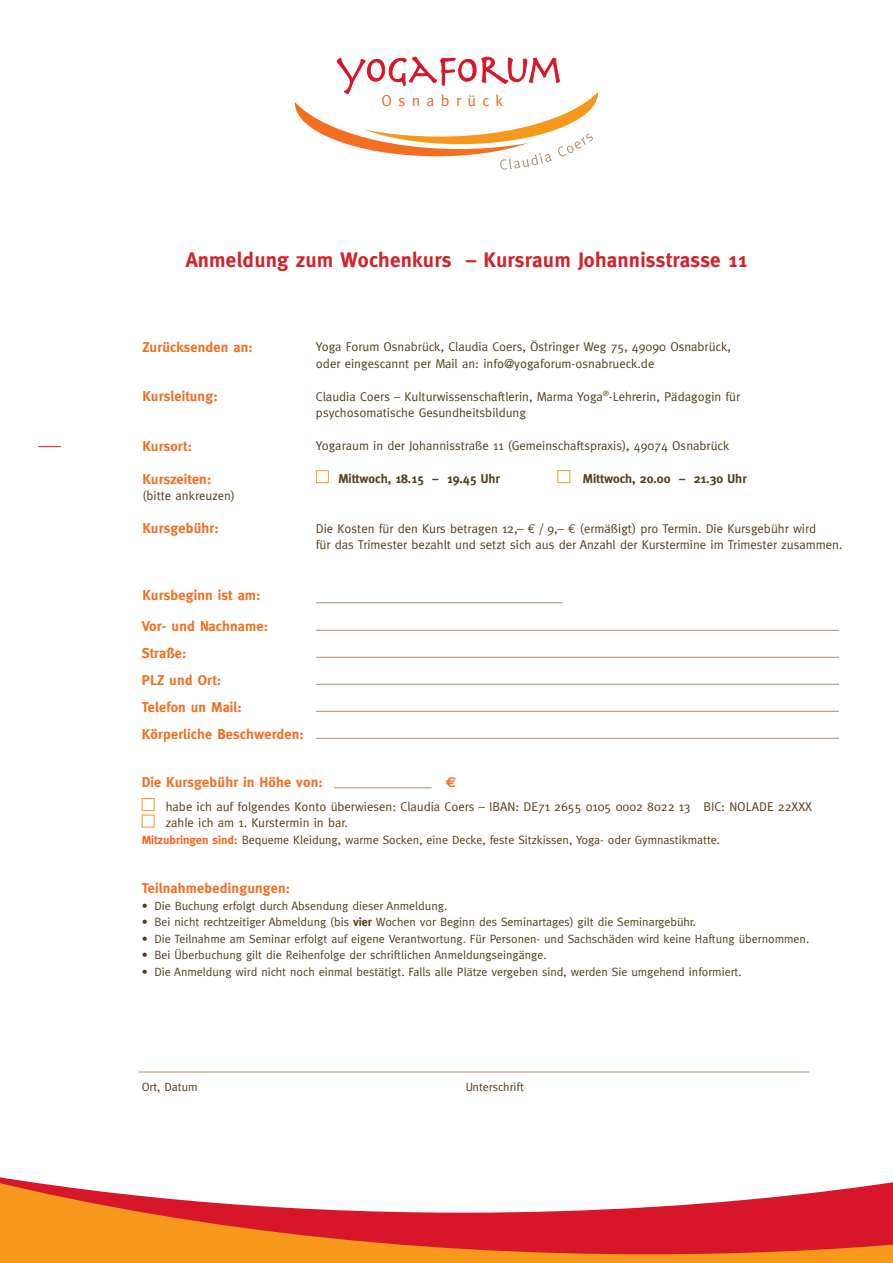
<style>
.page{position:relative;width:893px;height:1263px;background:#fff}
.page>*{position:absolute;margin:0;border:0;box-sizing:border-box;transform-origin:0 0}
.t1{font:700 21px "Meta";letter-spacing:.01em;color:#d1232a}
.t2{font:15.9px "Meta";letter-spacing:.4em;color:#f36421}
.t3{font:700 14.25px/27px "Meta";letter-spacing:.01em;color:#f36e21}
.t4{font:700 14.25px "Euro Sans";color:#f36e21}
.t5{font:12.75px/16.5px "Meta";color:#553e1b}
.t6{font:700 12.75px "Meta";color:#553e1b}
.t7{font:12px "Meta";color:#553e1b}
.s1{font-family:"Euro Mono"}
.s2{font-weight:700;color:#f36421}
.s3{font-weight:700}
</style>
<div class="page">
<div style="left:142px;top:798px;width:12px;height:13px;border:1px solid #f7981d"></div>
<svg style="left:0;top:1071px;width:893px;height:192px"></svg>
<svg style="left:295px;top:56px;width:303px;height:114px"></svg>
<svg style="left:38px;top:446px;width:23px;height:1px"></svg>
<hr style="left:316px;top:630px;width:523px;height:1px;background:#b68d6d">
<hr style="left:316px;top:657px;width:523px;height:1px;background:#b68d6d">
<hr style="left:316px;top:684px;width:523px;height:1px;background:#b68d6d">
<hr style="left:316px;top:711px;width:523px;height:1px;background:#b68d6d">
<hr style="left:316px;top:738px;width:523px;height:1px;background:#b68d6d">
<hr style="left:139px;top:1071px;width:670px;height:1px;background:#b68d6d">
<div style="left:316px;top:470px;width:13px;height:13px;border:1px solid #f7981d"></div>
<div style="left:557px;top:470px;width:13px;height:13px;border:1px solid #f7981d"></div>
<hr style="left:334px;top:787px;width:98px;height:1px;background:#b68d6d">
<hr style="left:316px;top:602px;width:247px;height:1px;background:#b68d6d">
<p class="t2" style="left:382px;top:92px;width:123px">Osnabrück</p>
<h1 class="t1" style="left:186px;top:248px;width:563px">Anmeldung zum Wochenkurs – Kursraum Johannisstrasse 11</h1>
<p class="t3" style="left:142px;top:333px;width:112px">Zurücksenden an:</p>
<p class="t3" style="left:142px;top:383px;width:77px">Kursleitung:</p>
<p class="t3" style="left:142px;top:432px;width:51px">Kursort:</p>
<p class="t3" style="left:142px;top:465px;width:70px">Kurszeiten:</p>
<p class="t5" style="left:142px;top:488px;width:94px">(bitte ankreuzen)</p>
<p class="t3" style="left:142px;top:515px;width:78px">Kursgebühr:</p>
<p class="t3" style="left:142px;top:581px;width:120px">Kursbeginn ist am:</p>
<p class="t5" style="left:316px;top:338px;width:416px">Yoga Forum Osnabrück, Claudia Coers, Östringer Weg 75, 49090 Osnabrück, oder eingescannt per Mail an: info@yogaforum-osnabrueck.de</p>
<p class="t5" style="left:316px;top:388px;width:426px">Claudia Coers – Kulturwissenschaftlerin, Marma Yoga<sup>®</sup>-Lehrerin, Pädagogin für psychosomatische Gesundheitsbildung</p>
<p class="t5" style="left:316px;top:437px;width:415px">Yogaraum in der Johannisstraße 11 (Gemeinschaftspraxis), 49074 Osnabrück</p>
<p class="t6" style="left:338px;top:471px;width:163px">Mittwoch, 18.15 – 19.45 Uhr</p>
<p class="t6" style="left:583px;top:471px;width:165px">Mittwoch, 20.00 – 21.30 Uhr</p>
<p class="t5" style="left:316px;top:520px;width:528px">Die Kosten für den Kurs betragen 12,– <span class="s1">E</span> / 9,– <span class="s1">E</span> (ermäßigt) pro Termin. Die Kursgebühr wird<br>für das Trimester bezahlt und setzt sich aus der Anzahl der Kurstermine im Trimester zusammen.</p>
<p class="t3" style="left:142px;top:612px;width:164px">Vor- und Nachname:<br>Straße:<br>PLZ und Ort:<br>Telefon un Mail:<br>Körperliche Beschwerden:</p>
<p class="t3" style="left:142px;top:768px;width:183px">Die Kursgebühr in Höhe von:</p>
<p class="t4" style="left:446px;top:774px;width:12px">E</p>
<p class="t5" style="left:166px;top:798px;width:648px">habe ich auf folgendes Konto überwiesen: Claudia Coers – IBAN: DE71 2655 0105 0002 8022 13 BIC: NOLADE 22XXX zahle ich am 1. Kurstermin in bar.</p>
<p class="t7" style="left:142px;top:833px;width:580px"><span class="s2">Mitzubringen sind:</span> Bequeme Kleidung, warme Socken, eine Decke, feste Sitzkissen, Yoga- oder Gymnastikmatte.</p>
<p class="t3" style="left:142px;top:875px;width:150px">Teilnahmebedingungen:</p>
<p class="t7" style="left:142px;top:899px;width:307px">• Die Buchung erfolgt durch Absendung dieser Anmeldung.</p>
<p class="t7" style="left:142px;top:915px;width:556px">• Bei nicht rechtzeitiger Abmeldung (bis <span class="s3">vier</span> Wochen vor Beginn des Seminartages) gilt die Seminargebühr.</p>
<p class="t7" style="left:142px;top:932px;width:669px">• Die Teilnahme am Seminar erfolgt auf eigene Verantwortung. Für Personen- und Sachschäden wird keine Haftung übernommen.</p>
<p class="t7" style="left:142px;top:948px;width:406px">• Bei Überbuchung gilt die Reihenfolge der schriftlichen Anmeldungseingänge.</p>
<p class="t7" style="left:142px;top:965px;width:601px">• Die Anmeldung wird nicht noch einmal bestätigt. Falls alle Plätze vergeben sind, werden Sie umgehend informiert.</p>
<p class="t7" style="left:142px;top:1080px;width:57px">Ort, Datum</p>
<p class="t7" style="left:466px;top:1080px;width:60px">Unterschrift</p>
</div>
